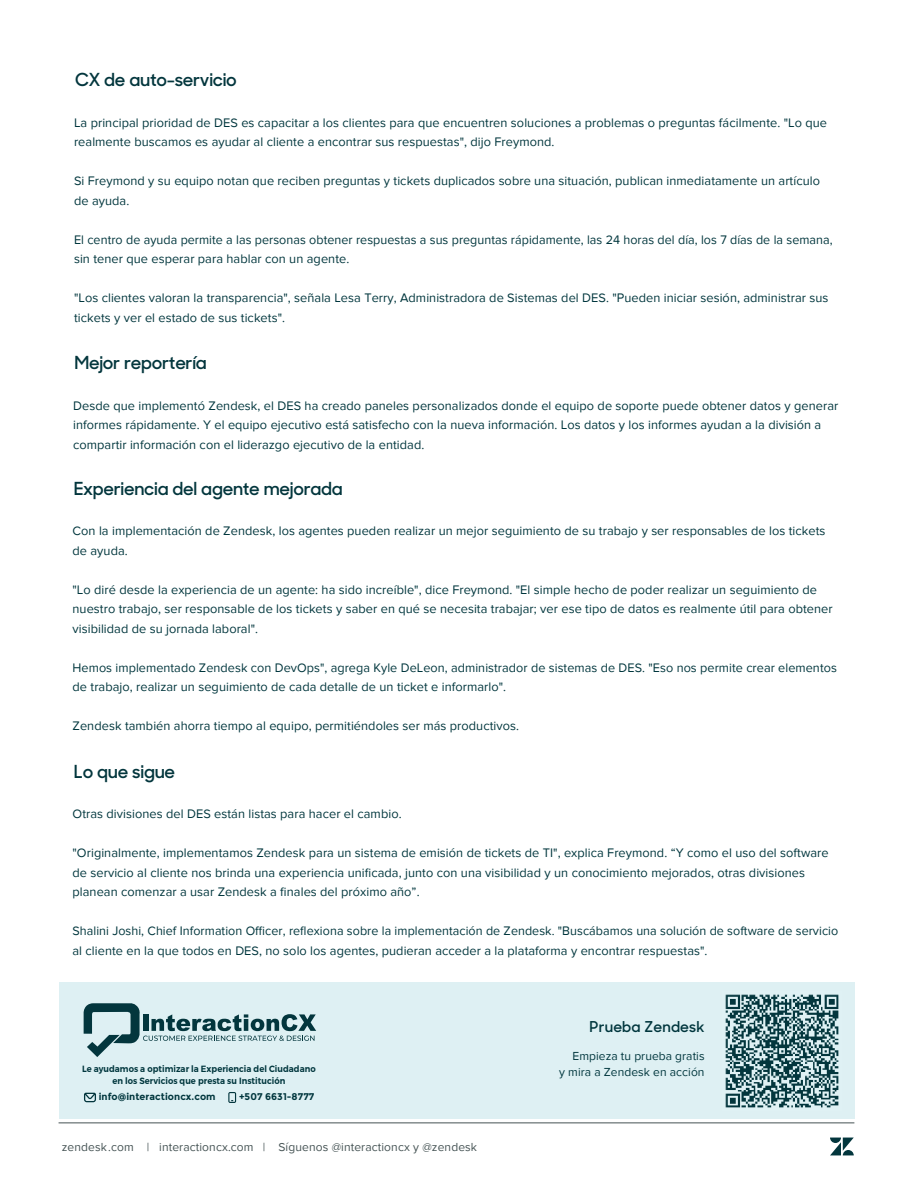
<style>
.page{position:relative;width:918px;height:1188px;background:#fff}
.page>*{position:absolute;margin:0;border:0;box-sizing:border-box;transform-origin:0 0}
.t1{font:600 18px "Sharp Sans No 1";letter-spacing:-.015em;color:#03363d}
.t2{font:600 15px "Sharp Sans No 1";letter-spacing:.01em;color:#00363d}
.t3{font:12.75px/19.5px "Proxima Nova";letter-spacing:.005em;color:#00363d}
.t4{font:12px/16.5px "Proxima Nova";letter-spacing:.005em;color:#00363d;text-align:right}
.t5{font:12px "Proxima Nova";letter-spacing:.01em;color:#455354}
.t6{font:700 9.75px "Montserrat";letter-spacing:.005em;color:#00363d}
.t7{font:600 9px/12.1px "Montserrat";letter-spacing:.005em;color:#00363d;text-align:center;scale:.93 1}
</style>
<div class="page">
<hr style="left:59px;top:1123px;width:795px;height:1px;background:#455354">
<svg style="left:830px;top:1138px;width:24px;height:17px"></svg>
<div style="left:60px;top:983px;width:795px;height:136px;background:#def0f3"></div>
<img style="left:725px;top:994px;width:114px;height:114px">
<svg style="left:84px;top:1003px;width:232px;height:54px"></svg>
<svg style="left:84px;top:1093px;width:12px;height:9px"></svg>
<svg style="left:228px;top:1092px;width:8px;height:11px"></svg>
<h1 class="t1" style="left:75px;top:73px;width:163px">CX de auto-servicio</h1>
<p class="t3" style="left:74px;top:113px;width:755px">La principal prioridad de DES es capacitar a los clientes para que encuentren soluciones a problemas o preguntas f·cilmente. "Lo que realmente buscamos es ayudar al cliente a encontrar sus respuestas", dijo Freymond.</p>
<p class="t3" style="left:74px;top:172px;width:748px">Si Freymond y su equipo notan que reciben preguntas y tickets duplicados sobre una situaciÛn, publican inmediatamente un artÌculo de ayuda.</p>
<p class="t3" style="left:74px;top:230px;width:760px">El centro de ayuda permite a las personas obtener respuestas a sus preguntas r·pidamente, las 24 horas del dÌa, los 7 dÌas de la semana, sin tener que esperar para hablar con un agente.</p>
<p class="t3" style="left:74px;top:289px;width:756px">"Los clientes valoran la transparencia", seÒala Lesa Terry, Administradora de Sistemas del DES. "Pueden iniciar sesiÛn, administrar sus tickets y ver el estado de sus tickets".</p>
<h1 class="t1" style="left:74px;top:356px;width:134px">Mejor reporterÌa</h1>
<p class="t3" style="left:73px;top:396px;width:767px">Desde que implementÛ Zendesk, el DES ha creado paneles personalizados donde el equipo de soporte puede obtener datos y generar informes rápidamente. Y el equipo ejecutivo está satisfecho con la nueva información. Los datos y los informes ayudan a la división a compartir información con el liderazgo ejecutivo de la entidad.</p>
<h1 class="t1" style="left:74px;top:482px;width:271px">Experiencia del agente mejorada</h1>
<p class="t3" style="left:73px;top:522px;width:754px">Con la implementación de Zendesk, los agentes pueden realizar un mejor seguimiento de su trabajo y ser responsables de los tickets de ayuda.</p>
<p class="t3" style="left:73px;top:580px;width:762px">"Lo dirÈ desde la experiencia de un agente: ha sido increÌble", dice Freymond. "El simple hecho de poder realizar un seguimiento de nuestro trabajo, ser responsable de los tickets y saber en qué se necesita trabajar; ver ese tipo de datos es realmente útil para obtener visibilidad de su jornada laboral".</p>
<p class="t3" style="left:73px;top:658px;width:766px">Hemos implementado Zendesk con DevOps", agrega Kyle DeLeon, administrador de sistemas de DES. "Eso nos permite crear elementos de trabajo, realizar un seguimiento de cada detalle de un ticket e informarlo".</p>
<p class="t3" style="left:73px;top:717px;width:448px">Zendesk tambiÈn ahorra tiempo al equipo, permitiÈndoles ser m·s productivos.</p>
<h1 class="t1" style="left:74px;top:764px;width:103px">Lo que sigue</h1>
<p class="t3" style="left:73px;top:805px;width:331px">Otras divisiones del DES est·n listas para hacer el cambio.</p>
<p class="t3" style="left:73px;top:843px;width:758px">"Originalmente, implementamos Zendesk para un sistema de emisión de tickets de TI", explica Freymond. “Y como el uso del software de servicio al cliente nos brinda una experiencia unificada, junto con una visibilidad y un conocimiento mejorados, otras divisiones planean comenzar a usar Zendesk a finales del próximo año”.</p>
<p class="t3" style="left:73px;top:921px;width:767px">Shalini Joshi, Chief Information Officer, reflexiona sobre la implementación de Zendesk. "Buscábamos una solución de software de servicio al cliente en la que todos en DES, no solo los agentes, pudieran acceder a la plataforma y encontrar respuestas".</p>
<p class="t7" style="left:82px;top:1063px;width:253px">Le ayudamos a optimizar la Experiencia del Ciudadano en los Servicios que presta su InstituciÛn</p>
<p class="t6" style="left:99px;top:1093px;width:118px">info@interactioncx.com</p>
<p class="t6" style="left:239px;top:1093px;width:77px">+507 6631-8777</p>
<p class="t5" style="left:62px;top:1142px;width:417px">zendesk.com | interactioncx.com | SÌguenos @interactioncx y @zendesk</p>
<p class="t2" style="left:590px;top:1021px;width:116px">Prueba Zendesk</p>
<p class="t4" style="left:558px;top:1044px;width:147px">y mira a Zendesk en acciÛn</p>
<p class="t4" style="left:559px;top:1048px;width:147px">Empieza tu prueba gratis<br>y mira a Zendesk en acciÛn</p>
</div>
